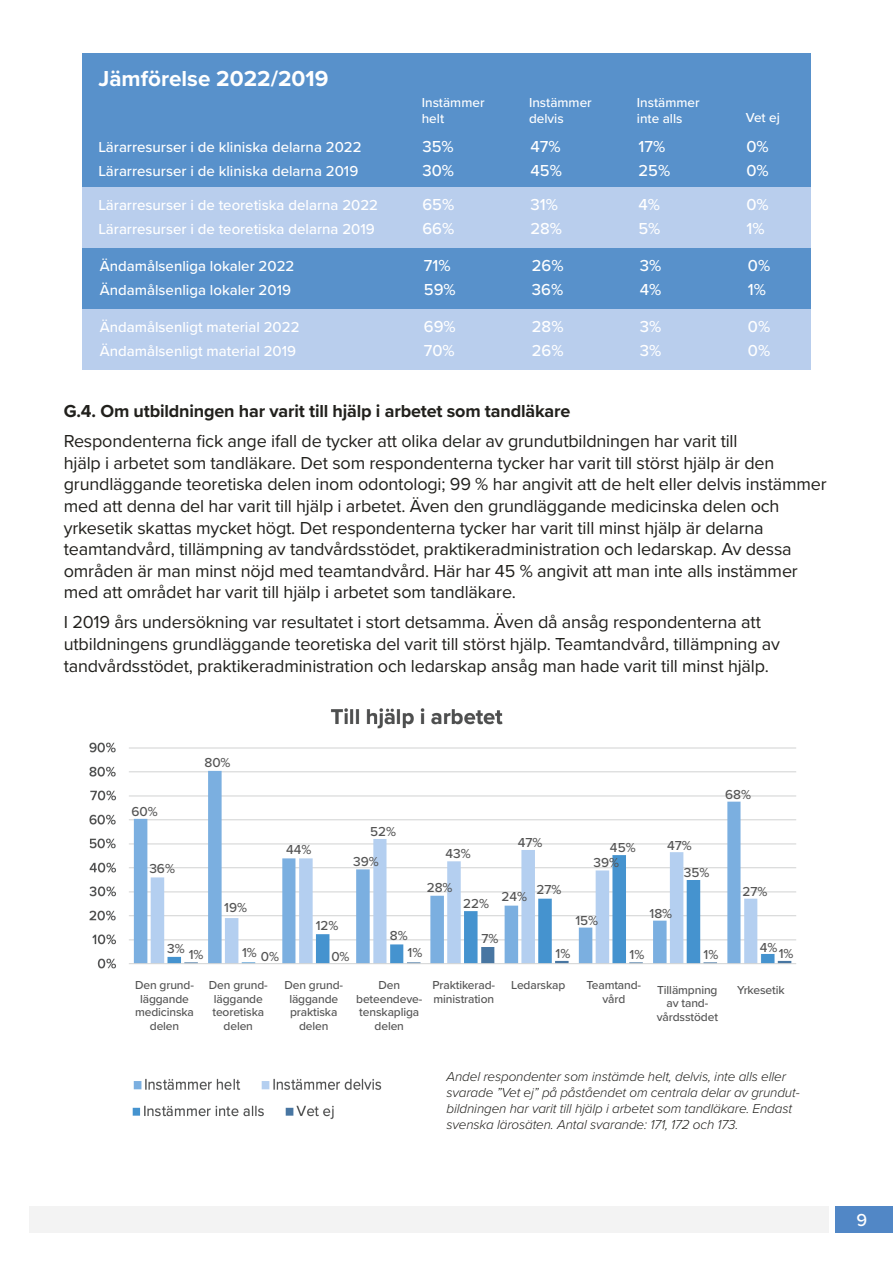
<style>
.page{position:relative;width:893px;height:1263px;background:#fff}
.page>*{position:absolute;margin:0;border:0;box-sizing:border-box;transform-origin:0 0}
.t1{font:700 22.5px "Proxima Nova";color:#fff}
.t2{font:18px/21.6px "Proxima Nova";letter-spacing:-.01em;color:#21201c}
.Styckeformat_7{font:700 18px "Proxima Nova";letter-spacing:-.01em;color:#21201c}
.t3{font:500 18px "Proxima Nova";color:#fff}
.t4{font:500 16.5px "Proxima Nova";color:#fff}
.t5{font:500 15px "Proxima Nova";color:#fff}
.t6{font:italic 300 13.5px/16.2px "Proxima Nova";letter-spacing:-.01em;color:#21201c}
.t7{font:500 13.5px "Proxima Nova";color:#545454}
.t8{font:500 13.5px/16.2px "Proxima Nova";color:#fff}
.t9{font:500 12px/13.5px "Proxima Nova";letter-spacing:-.01em;color:#545454;text-align:center}
</style>
<div class="page">
<div style="left:835px;top:1206px;width:58px;height:27px;background:#5187c6"></div>
<div style="left:30px;top:1206px;width:799px;height:27px;background:#f3f3f3"></div>
<div style="left:82px;top:53px;width:728px;height:134px;background:#5891cb"></div>
<div style="left:82px;top:187px;width:728px;height:61px;background:#b9ceed"></div>
<div style="left:82px;top:248px;width:728px;height:61px;background:#5891cb"></div>
<div style="left:82px;top:309px;width:728px;height:61px;background:#b9ceed"></div>
<img style="left:89px;top:708px;width:707px;height:261px">
<img style="left:133px;top:1078px;width:249px;height:12px">
<img style="left:132px;top:1105px;width:202px;height:14px">
<p class="t1" style="left:98px;top:62px;width:231px">Jämförelse 2022/2019</p>
<p class="t8" style="left:422px;top:94px;width:64px">Instämmer helt</p>
<p class="t8" style="left:529px;top:94px;width:64px">Instämmer delvis</p>
<p class="t8" style="left:637px;top:94px;width:64px">Instämmer inte alls</p>
<p class="t8" style="left:746px;top:109px;width:36px">Vet ej</p>
<p class="t5" style="left:98px;top:136px;width:265px">Lärarresurser i de kliniska delarna 2022</p>
<p class="t4" style="left:422px;top:135px;width:33px">35%</p>
<p class="t4" style="left:530px;top:135px;width:32px">47%</p>
<p class="t4" style="left:638px;top:135px;width:28px">17%</p>
<p class="t4" style="left:746px;top:135px;width:24px">0%</p>
<p class="t5" style="left:98px;top:160px;width:261px">Lärarresurser i de kliniska delarna 2019</p>
<p class="t4" style="left:422px;top:159px;width:33px">30%</p>
<p class="t4" style="left:530px;top:159px;width:33px">45%</p>
<p class="t4" style="left:638px;top:159px;width:33px">25%</p>
<p class="t4" style="left:746px;top:159px;width:24px">0%</p>
<p class="t5" style="left:98px;top:193px;width:281px">Lärarresurser i de teoretiska delarna 2022</p>
<p class="t4" style="left:422px;top:192px;width:33px">65%</p>
<p class="t4" style="left:530px;top:192px;width:29px">31%</p>
<p class="t4" style="left:638px;top:192px;width:23px">4%</p>
<p class="t4" style="left:746px;top:192px;width:24px">0%</p>
<p class="t5" style="left:98px;top:218px;width:278px">Lärarresurser i de teoretiska delarna 2019</p>
<p class="t4" style="left:422px;top:216px;width:33px">66%</p>
<p class="t4" style="left:530px;top:216px;width:33px">28%</p>
<p class="t4" style="left:638px;top:216px;width:24px">5%</p>
<p class="t4" style="left:746px;top:216px;width:20px">1%</p>
<p class="t5" style="left:100px;top:254px;width:196px">Ändamålsenliga lokaler 2022</p>
<p class="t4" style="left:424px;top:253px;width:28px">71%</p>
<p class="t4" style="left:532px;top:253px;width:33px">26%</p>
<p class="t4" style="left:640px;top:253px;width:23px">3%</p>
<p class="t4" style="left:748px;top:253px;width:24px">0%</p>
<p class="t5" style="left:100px;top:278px;width:193px">Ändamålsenliga lokaler 2019</p>
<p class="t4" style="left:424px;top:277px;width:33px">59%</p>
<p class="t4" style="left:532px;top:277px;width:33px">36%</p>
<p class="t4" style="left:640px;top:277px;width:23px">4%</p>
<p class="t4" style="left:748px;top:277px;width:20px">1%</p>
<p class="t5" style="left:100px;top:315px;width:201px">Ändamålsenligt material 2022</p>
<p class="t4" style="left:424px;top:314px;width:33px">69%</p>
<p class="t4" style="left:532px;top:314px;width:33px">28%</p>
<p class="t4" style="left:640px;top:314px;width:23px">3%</p>
<p class="t4" style="left:748px;top:314px;width:24px">0%</p>
<p class="t5" style="left:100px;top:339px;width:198px">Ändamålsenligt material 2019</p>
<p class="t4" style="left:424px;top:338px;width:32px">70%</p>
<p class="t4" style="left:532px;top:338px;width:33px">26%</p>
<p class="t4" style="left:640px;top:338px;width:23px">3%</p>
<p class="t4" style="left:748px;top:338px;width:24px">0%</p>
<p class="Styckeformat_7" style="left:64px;top:398px;width:508px">G.4. Om utbildningen har varit till hjälp i arbetet som tandläkare</p>
<p class="t2" style="left:64px;top:430px;width:764px">Respondenterna fick ange ifall de tycker att olika delar av grundutbildningen har varit till<br>hjälp i arbetet som tandläkare. Det som respondenterna tycker har varit till störst hjälp är den grundläggande teoretiska delen inom odontologi; 99 % har angivit att de helt eller delvis instämmer med att denna del har varit till hjälp i arbetet. Även den grundläggande medicinska delen och yrkesetik skattas mycket högt. Det respondenterna tycker har varit till minst hjälp är delarna teamtandvård, tillämpning av tandvårdsstödet, praktikeradministration och ledarskap. Av dessa områden är man minst nöjd med teamtandvård. Här har 45 % angivit att man inte alls instämmer med att området har varit till hjälp i arbetet som tandläkare.</p>
<p class="t2" style="left:64px;top:611px;width:718px">I 2019 års undersökning var resultatet i stort detsamma. Även då ansåg respondenterna att utbildningens grundläggande teoretiska del varit till störst hjälp. Teamtandvård, tillämpning av tandvårdsstödet, praktikeradministration och ledarskap ansåg man hade varit till minst hjälp.</p>
<p class="t7" style="left:132px;top:801px;width:28px">60%</p>
<p class="t7" style="left:204px;top:752px;width:28px">80%</p>
<p class="t7" style="left:725px;top:784px;width:27px">68%</p>
<p class="t7" style="left:149px;top:859px;width:27px">36%</p>
<p class="t7" style="left:167px;top:938px;width:19px">3%</p>
<p class="t7" style="left:189px;top:944px;width:16px">1%</p>
<p class="t7" style="left:370px;top:822px;width:27px">52%</p>
<p class="t7" style="left:518px;top:832px;width:26px">47%</p>
<p class="t7" style="left:536px;top:880px;width:27px">27%</p>
<p class="t7" style="left:667px;top:835px;width:26px">47%</p>
<p class="t7" style="left:684px;top:862px;width:27px">35%</p>
<p class="t7" style="left:610px;top:837px;width:27px">45%</p>
<p class="t7" style="left:286px;top:839px;width:27px">44%</p>
<p class="t7" style="left:445px;top:843px;width:27px">43%</p>
<p class="t7" style="left:353px;top:851px;width:27px">39%</p>
<p class="t7" style="left:594px;top:853px;width:27px">39%</p>
<p class="t7" style="left:427px;top:878px;width:27px">28%</p>
<p class="t7" style="left:501px;top:886px;width:27px">24%</p>
<p class="t7" style="left:463px;top:893px;width:27px">22%</p>
<p class="t7" style="left:481px;top:929px;width:19px">7%</p>
<p class="t7" style="left:224px;top:898px;width:24px">19%</p>
<p class="t7" style="left:242px;top:942px;width:16px">1%</p>
<p class="t7" style="left:261px;top:946px;width:20px">0%</p>
<p class="t7" style="left:649px;top:903px;width:24px">18%</p>
<p class="t7" style="left:575px;top:910px;width:24px">15%</p>
<p class="t7" style="left:316px;top:915px;width:24px">12%</p>
<p class="t7" style="left:331px;top:946px;width:20px">0%</p>
<p class="t7" style="left:390px;top:925px;width:19px">8%</p>
<p class="t7" style="left:407px;top:942px;width:16px">1%</p>
<p class="t7" style="left:555px;top:943px;width:16px">1%</p>
<p class="t7" style="left:704px;top:944px;width:16px">1%</p>
<p class="t7" style="left:629px;top:944px;width:16px">1%</p>
<p class="t7" style="left:742px;top:882px;width:27px">27%</p>
<p class="t7" style="left:760px;top:937px;width:19px">4%</p>
<p class="t7" style="left:779px;top:943px;width:16px">1%</p>
<p class="t9" style="left:135px;top:978px;width:60px">Den grund&shy;läggande medicinska delen</p>
<p class="t9" style="left:209px;top:978px;width:60px">Den grund&shy;läggande teoretiska delen</p>
<p class="t9" style="left:284px;top:978px;width:60px">Den grund&shy;läggande praktiska delen</p>
<p class="t9" style="left:356px;top:978px;width:68px">Den beteendeve&shy;tenskapliga delen</p>
<p class="t9" style="left:432px;top:978px;width:64px;text-align:left">Praktikerad&shy;ministration</p>
<p class="t9" style="left:511px;top:978px;width:56px">Ledarskap</p>
<p class="t9" style="left:586px;top:978px;width:56px">Teamtand&shy;vård</p>
<p class="t9" style="left:657px;top:982px;width:63px">Tillämpning av tand&shy;vårdsstödet</p>
<p class="t9" style="left:737px;top:982px;width:49px">Yrkesetik</p>
<p class="t6" style="left:446px;top:1067px;width:355px">Andel respondenter som instämde helt, delvis, inte alls eller svarade ”Vet ej” på påståendet om centrala delar av grundut&shy;bildningen har varit till hjälp i arbetet som tandläkare. Endast svenska lärosäten. Antal svarande: 171, 172 och 173.</p>
<p class="t3" style="left:856px;top:1207px;width:12px">9</p>
</div>
